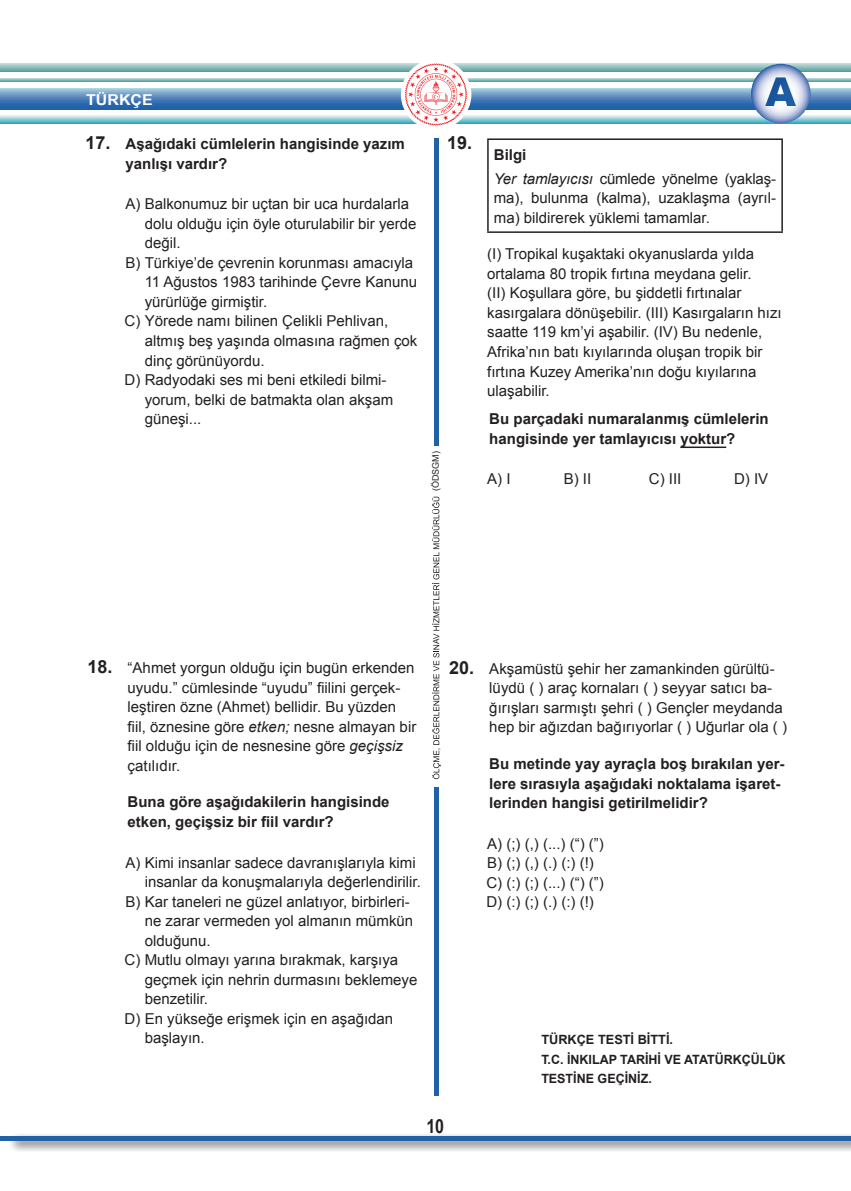
<style>
.page{position:relative;width:851px;height:1191px;background:#fff}
.page>*{position:absolute;margin:0;border:0;box-sizing:border-box;transform-origin:0 0}
.t1{font:900 39.9px "Arial";color:#2161a8}
.t2{font:700 19.5px "Arial Narrow";color:#231f20}
.t3{font:700 18px "Arial";color:#231f20}
.Cevap_Serbest{font:15px/19.5px "Arial";color:#231f20}
.Soru_cümlesi{font:700 15px/19.5px "Arial";color:#231f20}
.Soru_cümlesi-2{font:15px/19.5px "Arial";color:#231f20;text-align:justify}
.t4{font:700 15px "Arial Narrow";color:#fff;scale:1.3 1}
.t5{font:700 12.75px "Arial";color:#231f20}
.t6{font:9px "Arial";color:#231f20}
.t7{font:8.25px "Arial";color:#231f20}
.s1{font-size:18px}
.s2{font-style:italic}
.s3{font-weight:700;font-size:18px}
</style>
<div class="page">
<svg style="left:0;top:88px;width:850px;height:21px;background:#568abd"></svg>
<svg style="left:0;top:116px;width:850px;height:8px;background:#7dc7d3"></svg>
<svg style="left:0;top:64px;width:850px;height:8px;background:#85bab8"></svg>
<svg style="left:0;top:78px;width:850px;height:3px;background:#93c3c3"></svg>
<div style="left:8px;top:1131px;width:842px;height:22px;background:#231f20;opacity:.45"></div>
<div style="left:2px;top:1136px;width:848px;height:5px;background:#2161a8"></div>
<div style="left:401px;top:59px;width:70px;height:71px;background:#fff;border-radius:50%"></div>
<svg style="left:405px;top:63px;width:62px;height:62px"></svg>
<hr style="left:434px;top:138px;width:4px;height:957px;background:#2161a8">
<div style="left:427px;top:446px;width:17px;height:341px;background:#fff"></div>
<svg style="left:432px;top:645px;width:9px;height:134px"></svg>
<svg style="left:432px;top:497px;width:7px;height:142px"></svg>
<svg style="left:750px;top:64px;width:60px;height:59px"></svg>
<div style="left:756px;top:68px;width:81px;height:48px;background:#3095bd;opacity:.35"></div>
<hr style="left:680px;top:446px;width:46px;height:2px;background:#231f20">
<hr style="left:487px;top:138px;width:295px;height:2px;background:#231f20">
<hr style="left:487px;top:140px;width:1px;height:91px;background:#231f20">
<hr style="left:781px;top:140px;width:1px;height:91px;background:#231f20">
<hr style="left:487px;top:231px;width:295px;height:2px;background:#231f20">
<p class="t4" style="left:86px;top:88px;width:53px">TÜRKÇE</p>
<p class="Soru_cümlesi" style="left:125px;top:135px;width:281px;text-indent:-40px"><span class="s1">17.</span> Aşağıdaki cümlelerin hangisinde yazım yanlışı vardır?</p>
<p class="Cevap_Serbest" style="left:145px;top:195px;width:273px;text-indent:-19px">A) Balkonumuz bir uçtan bir uca hurdalarla dolu olduğu için öyle oturulabilir bir yerde değil.</p>
<p class="Cevap_Serbest" style="left:145px;top:253px;width:274px;text-indent:-19px">B) Türkiye’de çevrenin korunması amacıyla<br>11 Ağustos 1983 tarihinde Çevre Kanunu yürürlüğe girmiştir.</p>
<p class="Cevap_Serbest" style="left:145px;top:312px;width:274px;text-indent:-20px">C) Yörede namı bilinen Çelikli Pehlivan, altmış beş yaşında olmasına rağmen çok dinç görünüyordu.</p>
<p class="Cevap_Serbest" style="left:145px;top:370px;width:250px;text-indent:-20px">D) Radyodaki ses mi beni etkiledi bilmi&shy;yorum, belki de batmakta olan akşam güneşi...</p>
<p class="t3" style="left:447px;top:131px;width:27px">19.</p>
<p class="t6" style="left:429px;top:491px;width:41px;rotate:-90deg">(ÖDSGM)</p>
<h1 class="t1" style="left:765px;top:69px;width:33px">A</h1>
<p class="Soru_cümlesi" style="left:494px;top:145px;width:34px">Bilgi</p>
<p class="Soru_cümlesi-2" style="left:494px;top:169px;width:284px"><span class="s2">Yer tamlayıcısı</span> cümlede yönelme (yaklaş&shy;ma), bulunma (kalma), uzaklaşma (ayrıl&shy;ma) bildirerek yüklemi tamamlar.</p>
<p class="Cevap_Serbest" style="left:487px;top:245px;width:296px">(I) Tropikal kuşaktaki okyanuslarda yılda ortalama 80 tropik fırtına meydana gelir.<br>(II) Koşullara göre, bu şiddetli fırtınalar kasırgalara dönüşebilir. (III) Kasırgaların hızı saatte 119 km’yi aşabilir. (IV) Bu nedenle, Afrika’nın batı kıyılarında oluşan tropik bir fırtına Kuzey Amerika’nın doğu kıyılarına ulaşabilir.</p>
<p class="Soru_cümlesi" style="left:489px;top:409px;width:281px">Bu parçadaki numaralanmış cümlelerin hangisinde yer tamlayıcısı yoktur?</p>
<p class="Cevap_Serbest" style="left:487px;top:469px;width:25px">A) I</p>
<p class="Cevap_Serbest" style="left:563px;top:469px;width:29px">B) II</p>
<p class="Cevap_Serbest" style="left:648px;top:469px;width:34px">C) III</p>
<p class="Cevap_Serbest" style="left:733px;top:469px;width:36px">D) IV</p>
<p class="Cevap_Serbest" style="left:128px;top:658px;width:290px;text-indent:-40px"><span class="s3">18.</span> “Ahmet yorgun olduğu için bugün erkenden uyudu.” cümlesinde “uyudu” fiilini gerçek&shy;leştiren özne (Ahmet) bellidir. Bu yüzden fiil, öznesine göre <span class="s2">etken;</span> nesne almayan bir fiil olduğu için de nesnesine göre <span class="s2">geçişsiz </span>çatılıdır.</p>
<p class="Soru_cümlesi" style="left:128px;top:792px;width:263px">Buna göre aşağıdakilerin hangisinde etken, geçişsiz bir fiil vardır?</p>
<p class="Cevap_Serbest" style="left:145px;top:852px;width:277px;text-indent:-19px">A) Kimi insanlar sadece davranışlarıyla kimi insanlar da konuşmalarıyla değerlendirilir.</p>
<p class="Cevap_Serbest" style="left:145px;top:891px;width:270px;text-indent:-19px">B) Kar taneleri ne güzel anlatıyor, birbirleri&shy;ne zarar vermeden yol almanın mümkün olduğunu.</p>
<p class="Cevap_Serbest" style="left:145px;top:950px;width:274px;text-indent:-20px">C) Mutlu olmayı yarına bırakmak, karşıya geçmek için nehrin durmasını beklemeye benzetilir.</p>
<p class="Cevap_Serbest" style="left:145px;top:1008px;width:250px;text-indent:-20px">D) En yükseğe erişmek için en aşağıdan başlayın.</p>
<p class="t7" style="left:431px;top:644px;width:7px;rotate:-90deg">A</p>
<p class="Cevap_Serbest" style="left:489px;top:659px;width:299px;text-indent:-40px"><span class="s3">20.</span> Akşamüstü şehir her zamankinden gürültü&shy;lüydü ( ) araç kornaları ( ) seyyar satıcı ba&shy;ğırışları sarmıştı şehri ( ) Gençler meydanda hep bir ağızdan bağırıyorlar ( ) Uğurlar ola ( )</p>
<p class="Soru_cümlesi" style="left:489px;top:754px;width:297px">Bu metinde yay ayraçla boş bırakılan yer&shy;lere sırasıyla aşağıdaki noktalama işaret&shy;lerinden hangisi getirilmelidir?</p>
<p class="Cevap_Serbest" style="left:487px;top:834px;width:118px">A) (;) (,) (...) (“) (”)</p>
<p class="Cevap_Serbest" style="left:487px;top:853px;width:108px">B) (;) (,) (.) (:) (!)</p>
<p class="Cevap_Serbest" style="left:486px;top:873px;width:119px">C) (:) (;) (...) (“) (”)</p>
<p class="Cevap_Serbest" style="left:486px;top:892px;width:109px">D) (:) (;) (.) (:) (!)</p>
<p class="t5" style="left:541px;top:1031px;width:133px">TÜRKÇE TESTİ BİTTİ.</p>
<p class="t5" style="left:541px;top:1051px;width:246px">T.C. İNKILAP TARİHİ VE ATATÜRKÇÜLÜK</p>
<p class="t5" style="left:541px;top:1070px;width:112px">TESTİNE GEÇİNİZ.</p>
<h2 class="t2" style="left:426px;top:1111px;width:19px">10</h2>
</div>
